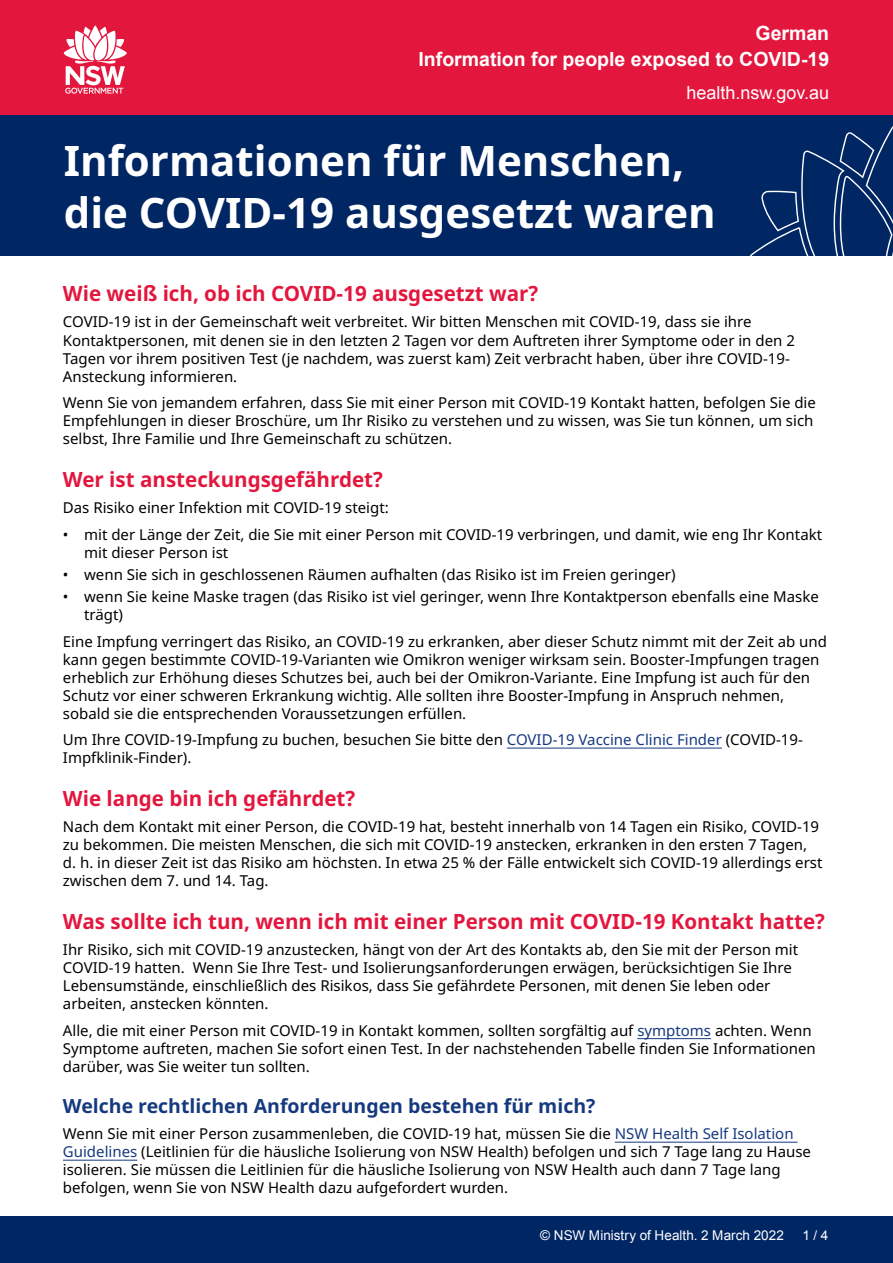
<style>
.page{position:relative;width:893px;height:1263px;background:#fff}
.page>*{position:absolute;margin:0;border:0;box-sizing:border-box;transform-origin:0 0}
.t1{font:700 42px/52.5px "Noto Sans";color:#fff}
.Heading_Red{font:700 21px "Noto Sans";color:#e3173e}
.Heading_Blue{font:700 19.5px "Noto Sans";color:#15397f}
.t2{font:700 19.5px "Arial";color:#fff}
.t3{font:18px "Arial";color:#fff}
.Body{font:15px/18px "Noto Sans";color:#000}
.t4{font:13.5px "Arial";letter-spacing:.005em;color:#fff}
.s1{color:#15397f}
</style>
<div class="page">
<div style="left:0;top:1216px;width:893px;height:47px;background:#002664"></div>
<div style="left:0;top:0;width:893px;height:116px;background:#e3173e"></div>
<svg style="left:64px;top:26px;width:63px;height:68px"></svg>
<div style="left:0;top:116px;width:893px;height:140px;background:#002664"></div>
<svg style="left:750px;top:126px;width:143px;height:130px"></svg>
<hr style="left:507px;top:748px;width:215px;height:1px;background:#15397f">
<hr style="left:637px;top:1038px;width:74px;height:1px;background:#15397f">
<hr style="left:615px;top:1142px;width:182px;height:1px;background:#15397f">
<hr style="left:63px;top:1160px;width:74px;height:1px;background:#15397f">
<p class="t2" style="left:755px;top:20px;width:75px">German</p>
<p class="t2" style="left:419px;top:46px;width:412px">Information for people exposed to COVID-19</p>
<p class="t3" style="left:686px;top:54px;width:144px">health.nsw.gov.au</p>
<p class="t3" style="left:686px;top:81px;width:144px">health.nsw.gov.au</p>
<p class="t1" style="left:64px;top:135px;width:654px">Informationen für Menschen, die COVID-19 ausgesetzt waren</p>
<p class="Heading_Red" style="left:63px;top:279px;width:477px">Wie weiß ich, ob ich COVID-19 ausgesetzt war?</p>
<p class="Body" style="left:63px;top:313px;width:733px">COVID-19 ist in der Gemeinschaft weit verbreitet. Wir bitten Menschen mit COVID-19, dass sie ihre Kontaktpersonen, mit denen sie in den letzten 2 Tagen vor dem Auftreten ihrer Symptome oder in den 2<br>Tagen vor ihrem positiven Test (je nachdem, was zuerst kam) Zeit verbracht haben, über ihre COVID-19- Ansteckung informieren.</p>
<p class="Body" style="left:63px;top:394px;width:754px">Wenn Sie von jemandem erfahren, dass Sie mit einer Person mit COVID-19 Kontakt hatten, befolgen Sie die<br>Empfehlungen in dieser Broschüre, um Ihr Risiko zu verstehen und zu wissen, was Sie tun können, um sich selbst, Ihre Familie und Ihre Gemeinschaft zu schützen.</p>
<p class="Heading_Red" style="left:63px;top:464px;width:322px">Wer ist ansteckungsgefährdet?</p>
<p class="Body" style="left:63px;top:499px;width:327px">Das Risiko einer Infektion mit COVID-19 steigt:</p>
<p class="Body" style="left:84px;top:525px;width:739px;text-indent:-21px">• mit der Länge der Zeit, die Sie mit einer Person mit COVID-19 verbringen, und damit, wie eng Ihr Kontakt mit dieser Person ist</p>
<p class="Body" style="left:63px;top:566px;width:614px">• wenn Sie sich in geschlossenen Räumen aufhalten (das Risiko ist im Freien geringer)</p>
<p class="Body" style="left:84px;top:588px;width:736px;text-indent:-21px">• wenn Sie keine Maske tragen (das Risiko ist viel geringer, wenn Ihre Kontaktperson ebenfalls eine Maske trägt)</p>
<p class="Body" style="left:63px;top:632px;width:766px">Eine Impfung verringert das Risiko, an COVID-19 zu erkranken, aber dieser Schutz nimmt mit der Zeit ab und kann gegen bestimmte COVID-19-Varianten wie Omikron weniger wirksam sein. Booster-Impfungen tragen erheblich zur Erhöhung dieses Schutzes bei, auch bei der Omikron-Variante. Eine Impfung ist auch für den Schutz vor einer schweren Erkrankung wichtig. Alle sollten ihre Booster-Impfung in Anspruch nehmen, sobald sie die entsprechenden Voraussetzungen erfüllen.</p>
<p class="Body" style="left:63px;top:731px;width:741px">Um Ihre COVID-19-Impfung zu buchen, besuchen Sie bitte den <span class="s1">COVID-19 Vaccine Clinic Finder</span> (COVID-19-<br>Impfklinik-Finder).</p>
<p class="Heading_Red" style="left:63px;top:783px;width:294px">Wie lange bin ich gefährdet?</p>
<p class="Body" style="left:63px;top:818px;width:761px">Nach dem Kontakt mit einer Person, die COVID-19 hat, besteht innerhalb von 14 Tagen ein Risiko, COVID-19 zu bekommen. Die meisten Menschen, die sich mit COVID-19 anstecken, erkranken in den ersten 7 Tagen, d. h. in dieser Zeit ist das Risiko am höchsten. In etwa 25 % der Fälle entwickelt sich COVID-19 allerdings erst zwischen dem 7. und 14. Tag.</p>
<p class="Heading_Red" style="left:63px;top:906px;width:764px">Was sollte ich tun, wenn ich mit einer Person mit COVID-19 Kontakt hatte?</p>
<p class="Body" style="left:63px;top:941px;width:737px">Ihr Risiko, sich mit COVID-19 anzustecken, hängt von der Art des Kontakts ab, den Sie mit der Person mit COVID-19 hatten. Wenn Sie Ihre Test- und Isolierungsanforderungen erwägen, berücksichtigen Sie Ihre Lebensumstände, einschließlich des Risikos, dass Sie gefährdete Personen, mit denen Sie leben oder arbeiten, anstecken könnten.</p>
<p class="Body" style="left:63px;top:1021px;width:754px">Alle, die mit einer Person mit COVID-19 in Kontakt kommen, sollten sorgfältig auf <span class="s1">symptoms</span> achten. Wenn<br>Symptome auftreten, machen Sie sofort einen Test. In der nachstehenden Tabelle finden Sie Informationen darüber, was Sie weiter tun sollten.</p>
<p class="Heading_Blue" style="left:63px;top:1092px;width:534px">Welche rechtlichen Anforderungen bestehen für mich?</p>
<p class="Body" style="left:63px;top:1125px;width:749px">Wenn Sie mit einer Person zusammenleben, die COVID-19 hat, müssen Sie die <span class="s1">NSW Health Self Isolation Guidelines</span> (Leitlinien für die häusliche Isolierung von NSW Health) befolgen und sich 7 Tage lang zu Hause isolieren. Sie müssen die Leitlinien für die häusliche Isolierung von NSW Health auch dann 7 Tage lang befolgen, wenn Sie von NSW Health dazu aufgefordert wurden.</p>
<p class="t4" style="left:540px;top:1226px;width:245px">© NSW Ministry of Health. 2 March 2022</p>
<p class="t4" style="left:802px;top:1226px;width:28px">1 / 4</p>
</div>
